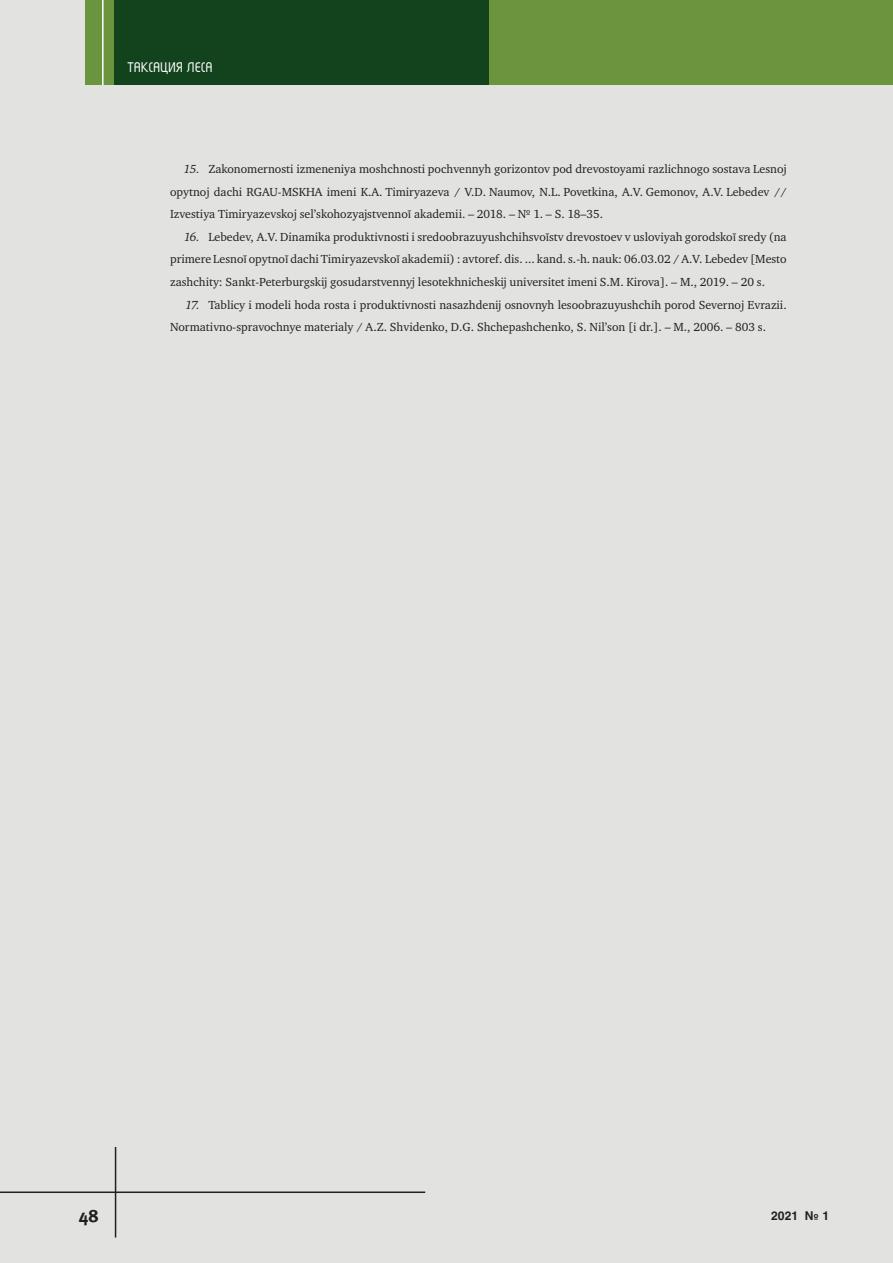
<style>
.page{position:relative;width:893px;height:1263px;background:#e2e2e1}
.page>*{position:absolute;margin:0;border:0;box-sizing:border-box;transform-origin:0 0}
.t1{font:18px "Meta Bold C";color:#231f20}
.t2{font:700 16.5px "Magic C";color:#fff}
.t3{font:12px/22.6px "Charter C";color:#231f20;text-align:justify}
.t4{font:700 12px "Helios C";color:#231f20}
.s1{font-style:italic}
.s2{font-family:"Times New Roman"}
</style>
<div class="page">
<div style="left:85px;top:0;width:808px;height:85px;background:#6b943e"></div>
<div style="left:115px;top:0;width:374px;height:85px;background:#13431d"></div>
<hr style="left:102px;top:0;width:2px;height:85px;background:#fff">
<hr style="left:0;top:1191px;width:425px;height:2px;background:#231f20">
<hr style="left:115px;top:1147px;width:1px;height:90px;background:#231f20">
<h2 class="t2" style="left:128px;top:60px;width:87px">ТАКСАЦИЯ ЛЕСА</h2>
<p class="t3" style="left:170px;top:158px;width:618px;text-indent:14px"><span class="s1">15.</span> Zakonomernosti izmeneniya moshchnosti pochvennyh gorizontov pod drevostoyami razlichnogo sostava Lesnoj opytnoj dachi RGAU-MSKHA imeni K.A. Timiryazeva / V.D. Naumov, N.L. Povetkina, A.V. Gemonov, A.V. Lebedev // Izvestiya Timiryazevskoj sel’skohozyajstvenno<span class="s2">ĭ</span> akademii. – 2018. – № 1. – S. 18–35.</p>
<p class="t3" style="left:170px;top:226px;width:618px;text-indent:14px"><span class="s1">16.</span> Lebedev, A.V. Dinamika produktivnosti i sredoobrazuyushchihsvo<span class="s2">ĭ</span>stv drevostoev v usloviyah gorodsko<span class="s2">ĭ</span> sredy (na primere Lesno<span class="s2">ĭ</span> opytno<span class="s2">ĭ</span> dachi Timiryazevsko<span class="s2">ĭ</span> akademii) : avtoref. dis. ... kand. s.-h. nauk: 06.03.02 / A.V. Lebedev [Mesto zashchity: Sankt-Peterburgskij gosudarstvennyj lesotekhnicheskij universitet imeni S.M. Kirova]. – M., 2019. – 20 s.</p>
<p class="t3" style="left:170px;top:293px;width:618px;text-indent:15px"><span class="s1">17.</span> Tablicy i modeli hoda rosta i produktivnosti nasazhdenij osnovnyh lesoobrazuyushchih porod Severnoj Evrazii.<br>Normativno-spravochnye materialy / A.Z. Shvidenko, D.G. Shchepashchenko, S. Nil’son [i dr.]. – M., 2006. – 803 s.</p>
<h1 class="t1" style="left:79px;top:1205px;width:22px">48</h1>
<p class="t4" style="left:771px;top:1208px;width:59px">2021 № 1</p>
</div>
